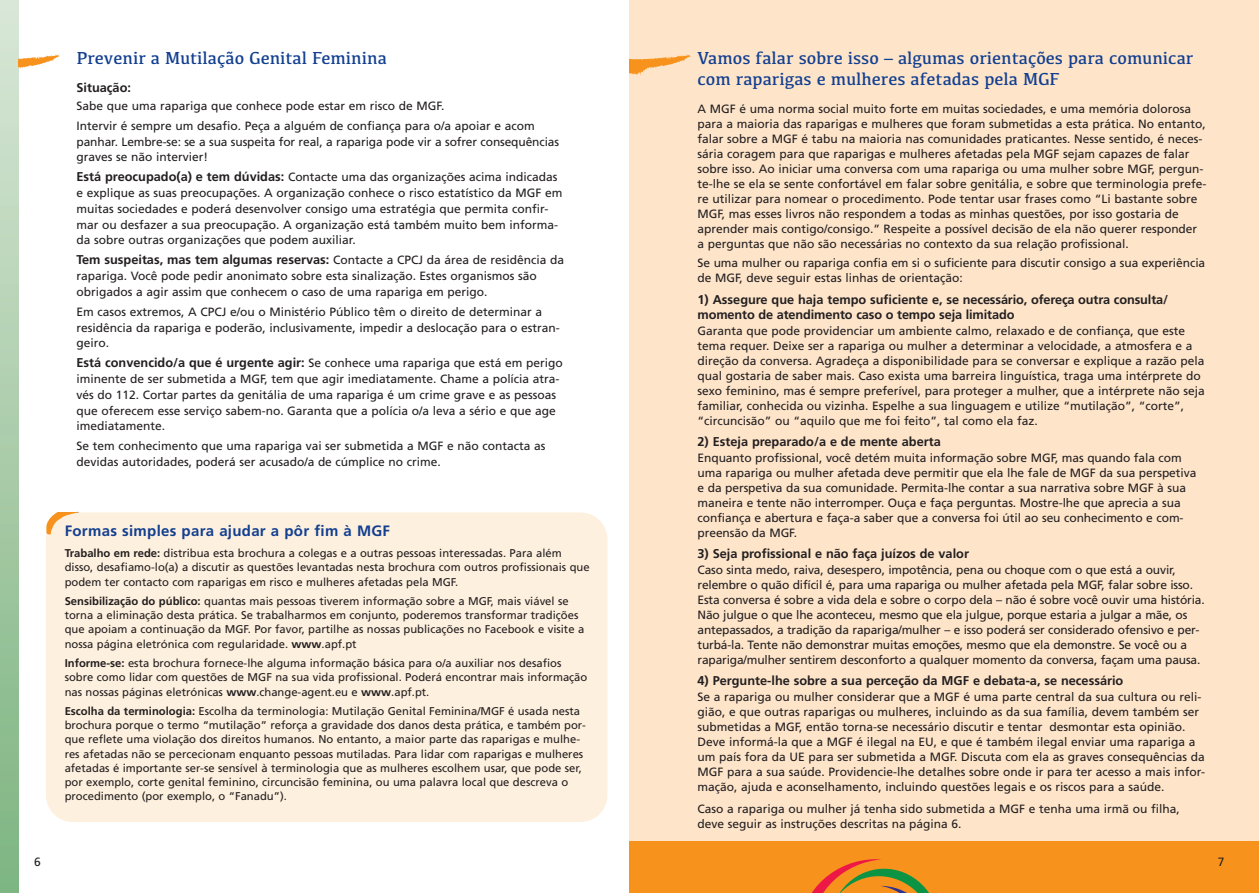
<style>
.page{position:relative;width:1259px;height:893px;background:#fff}
.page>*{position:absolute;margin:0;border:0;box-sizing:border-box;transform-origin:0 0}
.t1{font:18px/21.8px "Kefa";color:#123f90}
.t2{font:700 15px "Frutiger";letter-spacing:.02em;color:#123f90}
.t3{font:700 12.75px/15px "Frutiger";color:#231f20}
.t4{font:12px/15px "Frutiger";color:#231f20}
.t5{font:11.25px/14.2px "Frutiger";color:#231f20}
.s1{font-weight:700;font-size:12.75px}
.s2{font-weight:400;font-size:12px}
.s3{font-weight:700}
</style>
<div class="page">
<div style="left:629px;top:0;width:630px;height:893px;background:#fee5ca"></div>
<div style="left:629px;top:842px;width:630px;height:51px;background:#f7931d"></div>
<svg style="left:812px;top:859px;width:117px;height:34px"></svg>
<div style="left:0;top:0;width:19px;height:893px;background:linear-gradient(to bottom,#d9e6d6,#7db480)"></div>
<div style="left:46px;top:512px;width:561px;height:310px;background:#fef0de;border-radius:27px"></div>
<svg style="left:46px;top:513px;width:30px;height:22px"></svg>
<svg style="left:19px;top:54px;width:41px;height:15px"></svg>
<svg style="left:629px;top:54px;width:62px;height:21px"></svg>
<p class="t4" style="left:34px;top:855px;width:8px">6</p>
<h1 class="t1" style="left:77px;top:48px;width:312px">Prevenir a Mutilação Genital Feminina</h1>
<p class="t3" style="left:77px;top:81px;width:56px">Situação:</p>
<p class="t4" style="left:77px;top:97px;width:460px;line-height:20px">Sabe que uma rapariga que conhece pode estar em risco de MGF.<br>Intervir é sempre um desafio. Peça a alguém de confiança para o/a apoiar e acom</p>
<p class="t4" style="left:77px;top:135px;width:484px;line-height:15.8px">panhar. Lembre-se: se a sua suspeita for real, a rapariga pode vir a sofrer consequências graves se não intervier!</p>
<p class="t4" style="left:77px;top:170px;width:487px;line-height:15.8px"><span class="s1">Está preocupado(a) e tem dúvidas:</span> Contacte uma das organizações acima indicadas e explique as suas preocupações. A organização conhece o risco estatístico da MGF em muitas sociedades e poderá desenvolver consigo uma estratégia que permita confir&shy;mar ou desfazer a sua preocupação. A organização está também muito bem informa&shy;da sobre outras organizações que podem auxiliar.</p>
<p class="t3" style="left:77px;top:253px;width:489px">Tem suspeitas, mas tem algumas reservas: <span class="s2">Contacte a CPCJ da área de residência da</span></p>
<p class="t4" style="left:77px;top:269px;width:462px;line-height:15.8px">rapariga. Você pode pedir anonimato sobre esta sinalização. Estes organismos são obrigados a agir assim que conhecem o caso de uma rapariga em perigo.</p>
<p class="t4" style="left:77px;top:305px;width:484px;line-height:15.8px">Em casos extremos, A CPCJ e/ou o Ministério Público têm o direito de determinar a residência da rapariga e poderão, inclusivamente, impedir a deslocação para o estran&shy;geiro.</p>
<p class="t4" style="left:77px;top:356px;width:488px;line-height:15.8px"><span class="s1">Está convencido/a que é urgente agir:</span> Se conhece uma rapariga que está em perigo iminente de ser submetida a MGF, tem que agir imediatamente. Chame a polícia atra&shy;vés do 112. Cortar partes da genitália de uma rapariga é um crime grave e as pessoas que oferecem esse serviço sabem-no. Garanta que a polícia o/a leva a sério e que age imediatamente.</p>
<p class="t4" style="left:77px;top:439px;width:470px;line-height:15.8px">Se tem conhecimento que uma rapariga vai ser submetida a MGF e não contacta as devidas autoridades, poderá ser acusado/a de cúmplice no crime.</p>
<p class="t2" style="left:65px;top:525px;width:327px">Formas simples para ajudar a pôr fim à MGF</p>
<p class="t5" style="left:65px;top:547px;width:526px"><span class="s3">Trabalho em rede:</span> distribua esta brochura a colegas e a outras pessoas interessadas. Para além disso, desafiamo-lo(a) a discutir as questões levantadas nesta brochura com outros profissionais que podem ter contacto com raparigas em risco e mulheres afetadas pela MGF.</p>
<p class="t5" style="left:65px;top:595px;width:521px"><span class="s3">Sensibilização do público:</span> quantas mais pessoas tiverem informação sobre a MGF, mais viável se torna a eliminação desta prática. Se trabalharmos em conjunto, poderemos transformar tradições que apoiam a continuação da MGF. Por favor, partilhe as nossas publicações no Facebook e visite a nossa página eletrónica com regularidade. <span class="s3">www</span>.apf.pt</p>
<p class="t5" style="left:65px;top:657px;width:524px"><span class="s3">Informe-se:</span> esta brochura fornece-lhe alguma informação básica para o/a auxiliar nos desafios sobre como lidar com questões de MGF na sua vida profissional. Poderá encontrar mais informação nas nossas páginas eletrónicas <span class="s3">www</span>.change-agent.eu e <span class="s3">www</span>.apf.pt.</p>
<p class="t5" style="left:65px;top:705px;width:523px"><span class="s3">Escolha da terminologia:</span> Escolha da terminologia: Mutilação Genital Feminina/MGF é usada nesta brochura porque o termo “mutilação” reforça a gravidade dos danos desta prática, e também por&shy;que reflete uma violação dos direitos humanos. No entanto, a maior parte das raparigas e mulhe&shy;res afetadas não se percecionam enquanto pessoas mutiladas. Para lidar com raparigas e mulheres afetadas é importante ser-se sensível à terminologia que as mulheres escolhem usar, que pode ser, por exemplo, corte genital feminino, circuncisão feminina, ou uma palavra local que descreva o procedimento (por exemplo, o “Fanadu”).</p>
<h1 class="t1" style="left:697px;top:48px;width:497px">Vamos falar sobre isso – algumas orientações para comunicar com raparigas e mulheres afetadas pela MGF</h1>
<p class="t4" style="left:697px;top:102px;width:510px">A MGF é uma norma social muito forte em muitas sociedades, e uma memória dolorosa para a maioria das raparigas e mulheres que foram submetidas a esta prática. No entanto, falar sobre a MGF é tabu na maioria nas comunidades praticantes. Nesse sentido, é neces&shy;sária coragem para que raparigas e mulheres afetadas pela MGF sejam capazes de falar sobre isso. Ao iniciar uma conversa com uma rapariga ou uma mulher sobre MGF, pergun&shy;te-lhe se ela se sente confortável em falar sobre genitália, e sobre que terminologia prefe&shy;re utilizar para nomear o procedimento. Pode tentar usar frases como “Li bastante sobre MGF, mas esses livros não respondem a todas as minhas questões, por isso gostaria de aprender mais contigo/consigo.” Respeite a possível decisão de ela não querer responder a perguntas que não são necessárias no contexto da sua relação profissional.</p>
<p class="t4" style="left:697px;top:257px;width:509px">Se uma mulher ou rapariga confia em si o suficiente para discutir consigo a sua experiência de MGF, deve seguir estas linhas de orientação:</p>
<p class="t3" style="left:697px;top:293px;width:472px">1) Assegure que haja tempo suficiente e, se necessário, ofereça outra consulta/ momento de atendimento caso o tempo seja limitado</p>
<p class="t4" style="left:697px;top:324px;width:508px">Garanta que pode providenciar um ambiente calmo, relaxado e de confiança, que este tema requer. Deixe ser a rapariga ou mulher a determinar a velocidade, a atmosfera e a direção da conversa. Agradeça a disponibilidade para se conversar e explique a razão pela qual gostaria de saber mais. Caso exista uma barreira linguística, traga uma intérprete do sexo feminino, mas é sempre preferível, para proteger a mulher, que a intérprete não seja familiar, conhecida ou vizinha. Espelhe a sua linguagem e utilize “mutilação”, “corte”, “circuncisão” ou “aquilo que me foi feito”, tal como ela faz.</p>
<p class="t3" style="left:697px;top:435px;width:245px">2) Esteja preparado/a e de mente aberta</p>
<p class="t4" style="left:697px;top:451px;width:500px">Enquanto profissional, você detém muita informação sobre MGF, mas quando fala com uma rapariga ou mulher afetada deve permitir que ela lhe fale de MGF da sua perspetiva e da perspetiva da sua comunidade. Permita-lhe contar a sua narrativa sobre MGF à sua maneira e tente não interromper. Ouça e faça perguntas. Mostre-lhe que aprecia a sua confiança e abertura e faça-a saber que a conversa foi útil ao seu conhecimento e com&shy;preensão da MGF.</p>
<p class="t3" style="left:697px;top:547px;width:273px">3) Seja profissional e não faça juízos de valor</p>
<p class="t4" style="left:697px;top:563px;width:509px">Caso sinta medo, raiva, desespero, impotência, pena ou choque com o que está a ouvir, relembre o quão difícil é, para uma rapariga ou mulher afetada pela MGF, falar sobre isso.<br>Esta conversa é sobre a vida dela e sobre o corpo dela – não é sobre você ouvir uma história.<br>Não julgue o que lhe aconteceu, mesmo que ela julgue, porque estaria a julgar a mãe, os antepassados, a tradição da rapariga/mulher – e isso poderá ser considerado ofensivo e per&shy;turbá-la. Tente não demonstrar muitas emoções, mesmo que ela demonstre. Se você ou a rapariga/mulher sentirem desconforto a qualquer momento da conversa, façam uma pausa.</p>
<p class="t3" style="left:697px;top:674px;width:427px">4) Pergunte-lhe sobre a sua perceção da MGF e debata-a, se necessário</p>
<p class="t4" style="left:697px;top:690px;width:509px">Se a rapariga ou mulher considerar que a MGF é uma parte central da sua cultura ou reli&shy;gião, e que outras raparigas ou mulheres, incluindo as da sua família, devem também ser submetidas a MGF, então torna-se necessário discutir e tentar desmontar esta opinião.<br>Deve informá-la que a MGF é ilegal na EU, e que é também ilegal enviar uma rapariga a um país fora da UE para ser submetida a MGF. Discuta com ela as graves consequências da MGF para a sua saúde. Providencie-lhe detalhes sobre onde ir para ter acesso a mais infor&shy;mação, ajuda e aconselhamento, incluindo questões legais e os riscos para a saúde.</p>
<p class="t4" style="left:697px;top:802px;width:483px">Caso a rapariga ou mulher já tenha sido submetida a MGF e tenha uma irmã ou filha, deve seguir as instruções descritas na página 6.</p>
<p class="t4" style="left:1217px;top:855px;width:8px">7</p>
</div>
